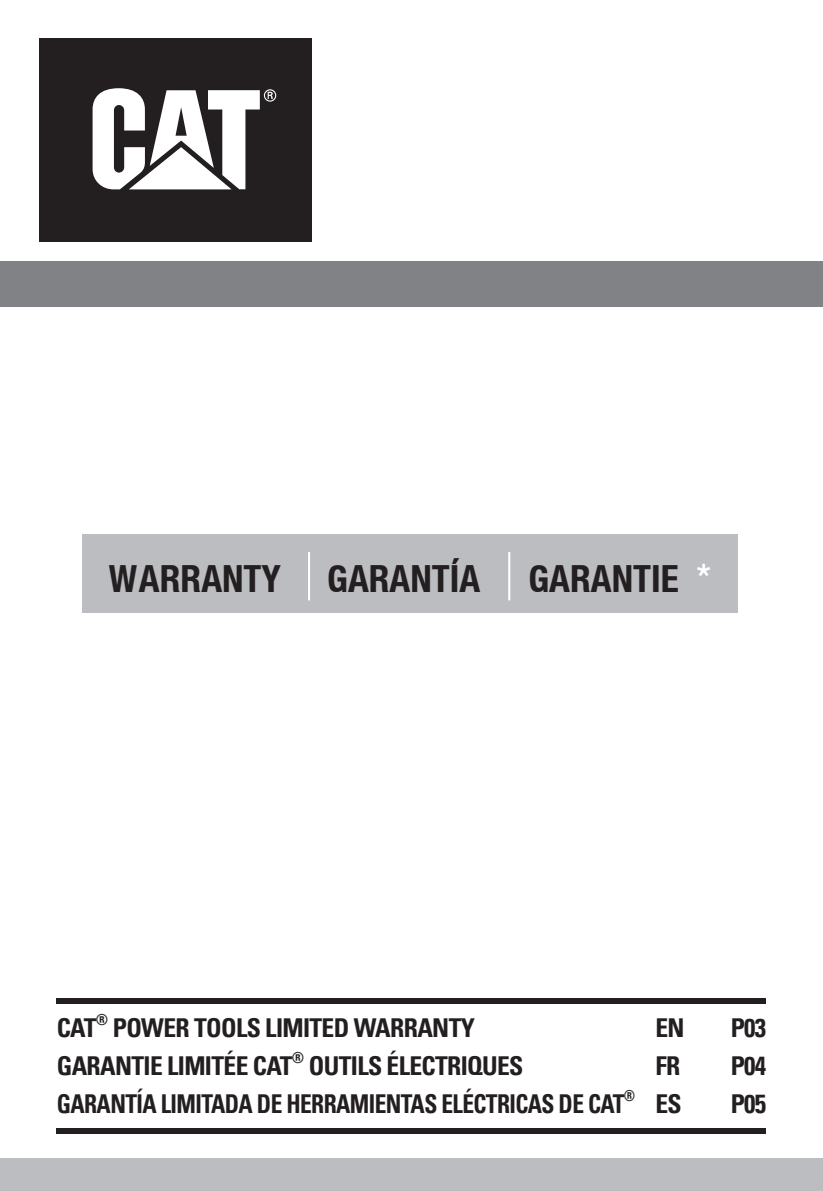
<style>
.page{position:relative;width:823px;height:1191px;background:#fff}
.page>*{position:absolute;margin:0;border:0;box-sizing:border-box;transform-origin:0 0}
.t1{font:700 condensed 37.4px "Helvetica Neue LT";color:#231f20}
.t2{font:700 condensed 26px "Univers LT";letter-spacing:-.025em;color:#231f20}
.t3{font:700 condensed 26px "Univers LT";letter-spacing:-.025em;color:#231f20;scale:.9 1}
.t4{font:700 condensed 15.2px "Univers LT";color:#231f20}
.t5{font:700 condensed 15.2px "Univers LT";color:#231f20;scale:.9 1}
.s1{font-family:"Helvetica Neue";font-weight:500;font-stretch:normal;font-size:39.4px;color:#fff}
</style>
<div class="page">
<div style="left:0;top:261px;width:822px;height:46px;background:#808285"></div>
<div style="left:0;top:1158px;width:822px;height:33px;background:#bcbdc0"></div>
<div style="left:57px;top:1128px;width:708px;height:6px;background:#231f20"></div>
<div style="left:57px;top:998px;width:708px;height:6px;background:#231f20"></div>
<div style="left:83px;top:534px;width:654px;height:78px;background:#bcbdc0"></div>
<hr style="left:308px;top:552px;width:2px;height:48px;background:#fff">
<hr style="left:508px;top:552px;width:2px;height:48px;background:#fff">
<div style="left:40px;top:38px;width:272px;height:204px;background:#231f20"></div>
<svg style="left:92px;top:88px;width:184px;height:101px"></svg>
<h1 class="t1" style="left:109px;top:556px;width:372px">WARRANTY GARANTÍA</h1>
<h1 class="t1" style="left:528px;top:556px;width:184px">GARANTIE <span class="s1">*</span></h1>
<p class="t2" style="left:57px;top:1012px;width:41px">CAT</p>
<p class="t4" style="left:96px;top:1010px;width:14px">®</p>
<p class="t2" style="left:113px;top:1012px;width:363px">POWER TOOLS LIMITED WARRANTY</p>
<p class="t2" style="left:655px;top:1012px;width:31px">EN</p>
<p class="t2" style="left:730px;top:1012px;width:37px">P03</p>
<p class="t2" style="left:57px;top:1050px;width:237px">GARANTIE LIMITÉE CAT</p>
<p class="t4" style="left:292px;top:1048px;width:14px">®</p>
<p class="t2" style="left:309px;top:1050px;width:216px">OUTILS ÉLECTRIQUES</p>
<p class="t2" style="left:655px;top:1050px;width:26px">FR</p>
<p class="t2" style="left:730px;top:1050px;width:37px">P04</p>
<p class="t3" style="left:57px;top:1088px;width:632px">GARANTÍA LIMITADA DE HERRAMIENTAS ELÉCTRICAS DE CAT</p>
<p class="t5" style="left:623px;top:1086px;width:14px">®</p>
<p class="t2" style="left:655px;top:1088px;width:28px">ES</p>
<p class="t2" style="left:730px;top:1088px;width:37px">P05</p>
</div>
